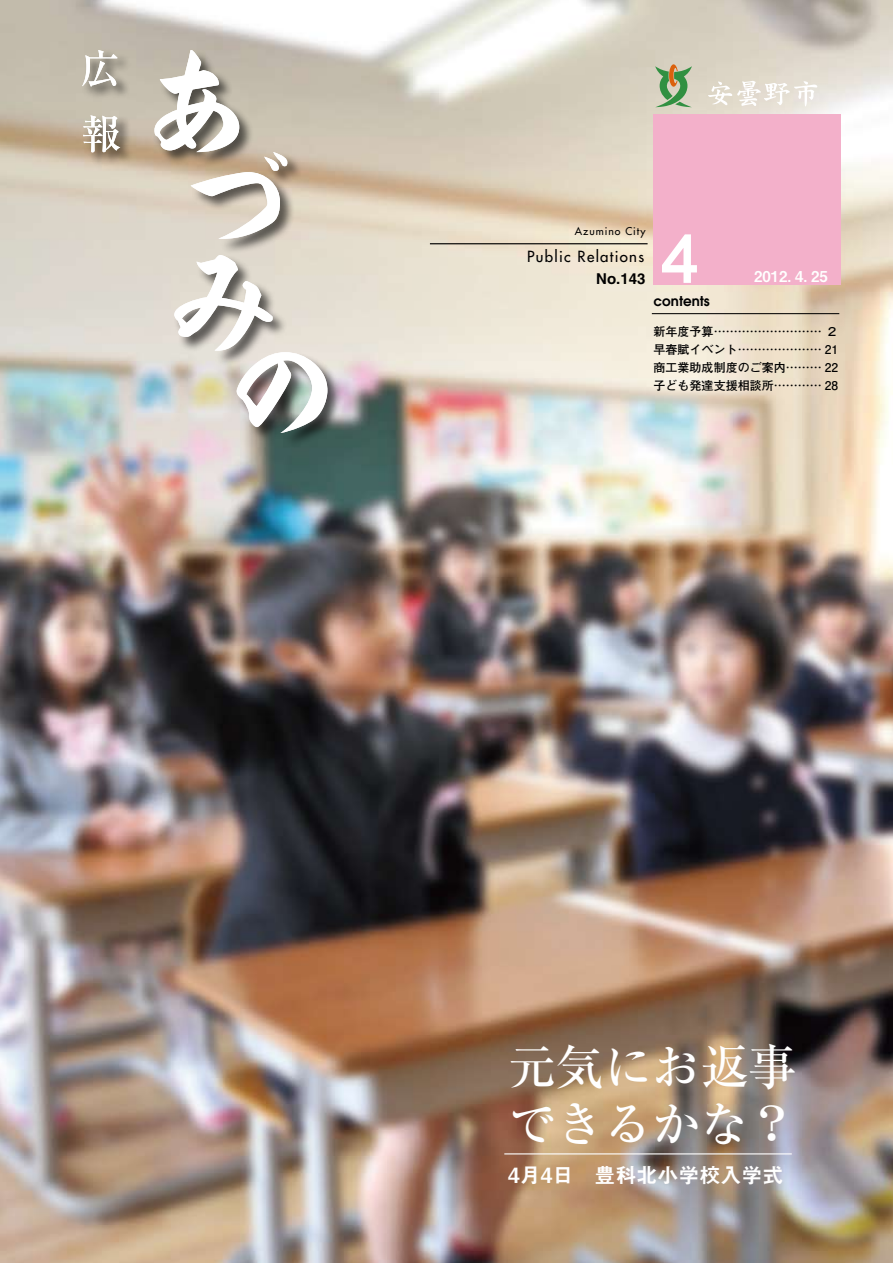
<style>
.page{position:relative;width:893px;height:1263px;background:#fff}
.page>*{position:absolute;margin:0;border:0;box-sizing:border-box;transform-origin:0 0}
.t1{font:75px "DFHS Gothic Std W7";color:#fff}
.t2{font:500 48px/56.4px "Ryumin Pro";color:#fff}
.t3{font:21px "Midashi Go Pro MB31";color:#fff}
.t4{font:15px "Futura";letter-spacing:.085em;color:#000}
.t5{font:15px "Midashi Go Pro MB31";color:#fff}
.t6{font:700 15px "Helvetica";color:#000}
.t7{font:600 13.5px "Avant Garde";color:#000}
.t8{font:700 12px/18px "Futo Go B101 Pro";color:#000;text-align:justify}
.t9{font:10.5px "Futura";letter-spacing:.09em;color:#000}
.s1{font-family:"DFHS Mincho Std W7";font-weight:400}
</style>
<div class="page">
<img style="left:0;top:0;width:893px;height:1263px">
<svg style="left:655px;top:64px;width:37px;height:43px;background:#98b184"></svg>
<div style="left:653px;top:114px;width:187px;height:170px;background:#f3b0ca"></div>
<svg style="left:708px;top:81px;width:109px;height:26px"></svg>
<div style="left:154px;top:49px;width:189px;height:399px;background:#000;opacity:.6"></div>
<svg style="left:154px;top:50px;width:133px;height:189px"></svg>
<svg style="left:174px;top:255px;width:153px;height:178px"></svg>
<div style="left:80px;top:48px;width:53px;height:118px;background:#000;opacity:.7"></div>
<svg style="left:82px;top:50px;width:35px;height:37px"></svg>
<svg style="left:83px;top:115px;width:37px;height:37px"></svg>
<hr style="left:652px;top:313px;width:187px;height:1px;background:#000">
<hr style="left:430px;top:243px;width:218px;height:1px;background:#000">
<hr style="left:504px;top:1153px;width:288px;height:1px;background:#fff">
<p class="t9" style="left:575px;top:225px;width:72px">Azumino City</p>
<p class="t4" style="left:527px;top:246px;width:118px">Public Relations</p>
<p class="t6" style="left:596px;top:269px;width:51px">No.143</p>
<h1 class="t1" style="left:660px;top:216px;width:40px">4</h1>
<p class="t5" style="left:754px;top:264px;width:75px">2012. 4. 25</p>
<p class="t7" style="left:654px;top:292px;width:58px">contents</p>
<p class="t8" style="left:654px;top:321px;width:186px">新年度予算……………………… ２早春賦イベント………………… 21商工業助成制度のご案内……… 22子ども発達支援相談所………… 28</p>
<h2 class="t2" style="left:508px;top:1035px;width:289px">元気にお返事できるかな<span class="s1">？</span></h2>
<h3 class="t3" style="left:508px;top:1158px;width:277px">4月4日　豊科北小学校入学式</h3>
</div>
